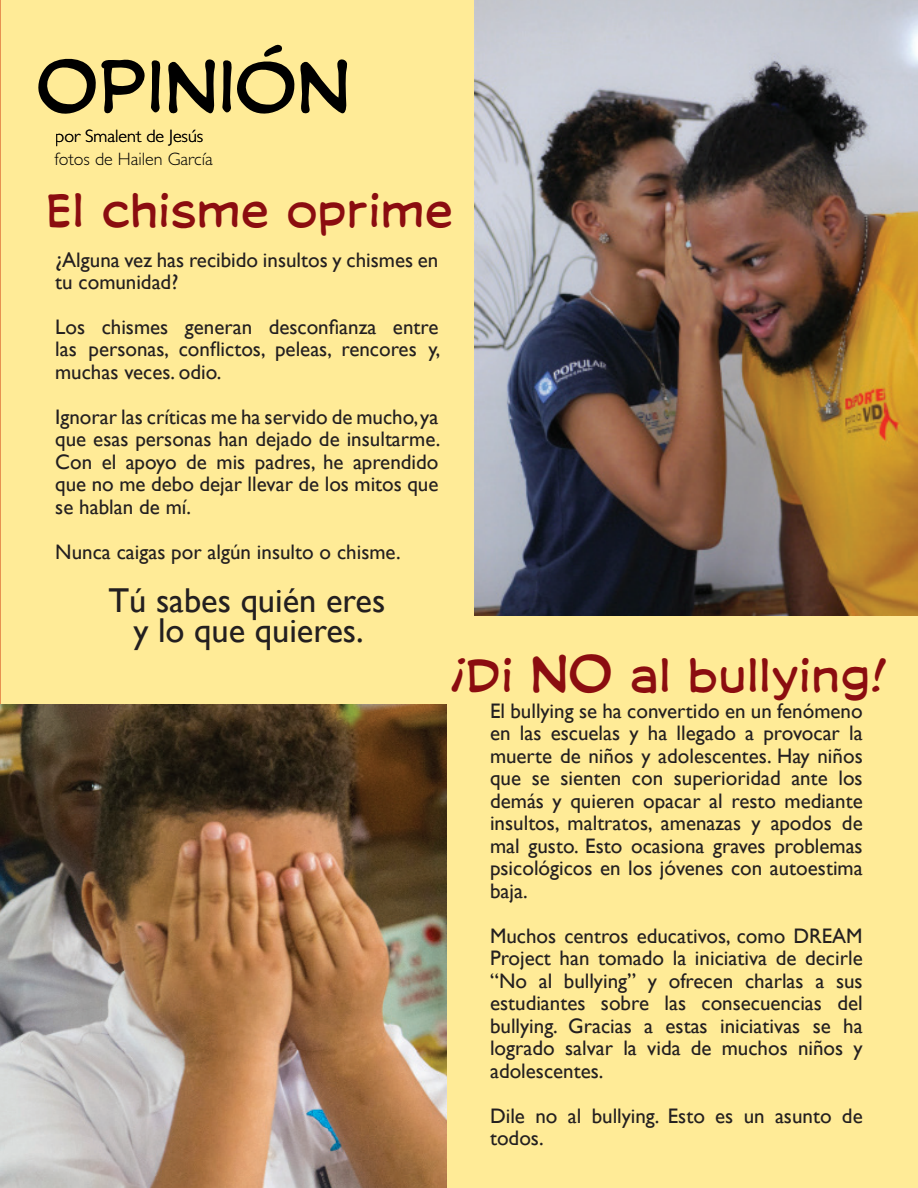
<style>
.page{position:relative;width:918px;height:1188px;background:#fff}
.page>*{position:absolute;margin:0;border:0;box-sizing:border-box;transform-origin:0 0}
.t1{font:67.5px "CC Soliloquous";color:#000}
.t2{font:42px "CC Soliloquous";color:#8b0d10}
.t3{font:34.5px/30px "Gill Sans";color:#231f20;text-align:center}
.t4{font:21px/22.5px "Gill Sans";color:#231f20;text-align:justify}
.t5{font:300 18px "Gill Sans Std";color:#000}
.t6{font:300 18px "Gill Sans Std";color:#030101}
.s1{font-size:48px}
</style>
<div class="page">
<div style="left:1px;top:0;width:917px;height:1188px;background:#ffeb97"></div>
<img style="left:474px;top:0;width:444px;height:615px">
<hr style="left:0;top:0;width:1px;height:1188px;background:#e79151">
<div style="left:56px;top:130px;width:147px;height:17px;background:#ffeb97"></div>
<img style="left:0;top:705px;width:446px;height:483px">
<h1 class="t1" style="left:37px;top:43px;width:316px">OPINIÓN</h1>
<p class="t6" style="left:55px;top:126px;width:149px">por Smalent de Jesús</p>
<p class="t5" style="left:55px;top:149px;width:160px">fotos de Hailen García</p>
<h2 class="t2" style="left:46px;top:184px;width:409px">El chisme oprime</h2>
<p class="t4" style="left:55px;top:248px;width:385px">¿Alguna vez has recibido insultos y chismes en tu comunidad?</p>
<p class="t4" style="left:55px;top:315px;width:387px">Los chismes generan desconfianza entre las personas, conflictos, peleas, rencores y, muchas veces. odio.</p>
<p class="t4" style="left:55px;top:405px;width:387px">Ignorar las críticas me ha servido de mucho, ya que esas personas han dejado de insultarme.<br>Con el apoyo de mis padres, he aprendido que no me debo dejar llevar de los mitos que se hablan de mí.</p>
<p class="t4" style="left:55px;top:540px;width:347px">Nunca caigas por algún insulto o chisme.</p>
<h3 class="t3" style="left:108px;top:585px;width:279px">Tú sabes quién eres y lo que quieres.</h3>
<h2 class="t2" style="left:450px;top:649px;width:439px">¡Di <span class="s1">NO</span> al bullying!</h2>
<p class="t4" style="left:490px;top:699px;width:374px">El bullying se ha convertido en un fenómeno en las escuelas y ha llegado a provocar la muerte de niños y adolescentes. Hay niños que se sienten con superioridad ante los demás y quieren opacar al resto mediante insultos, maltratos, amenazas y apodos de mal gusto. Esto ocasiona graves problemas psicológicos en los jóvenes con autoestima baja.</p>
<p class="t4" style="left:490px;top:924px;width:374px">Muchos centros educativos, como DREAM Project han tomado la iniciativa de decirle “No al bullying” y ofrecen charlas a sus estudiantes sobre las consecuencias del bullying. Gracias a estas iniciativas se ha logrado salvar la vida de muchos niños y adolescentes.</p>
<p class="t4" style="left:490px;top:1104px;width:374px">Dile no al bullying. Esto es un asunto de todos.</p>
</div>
